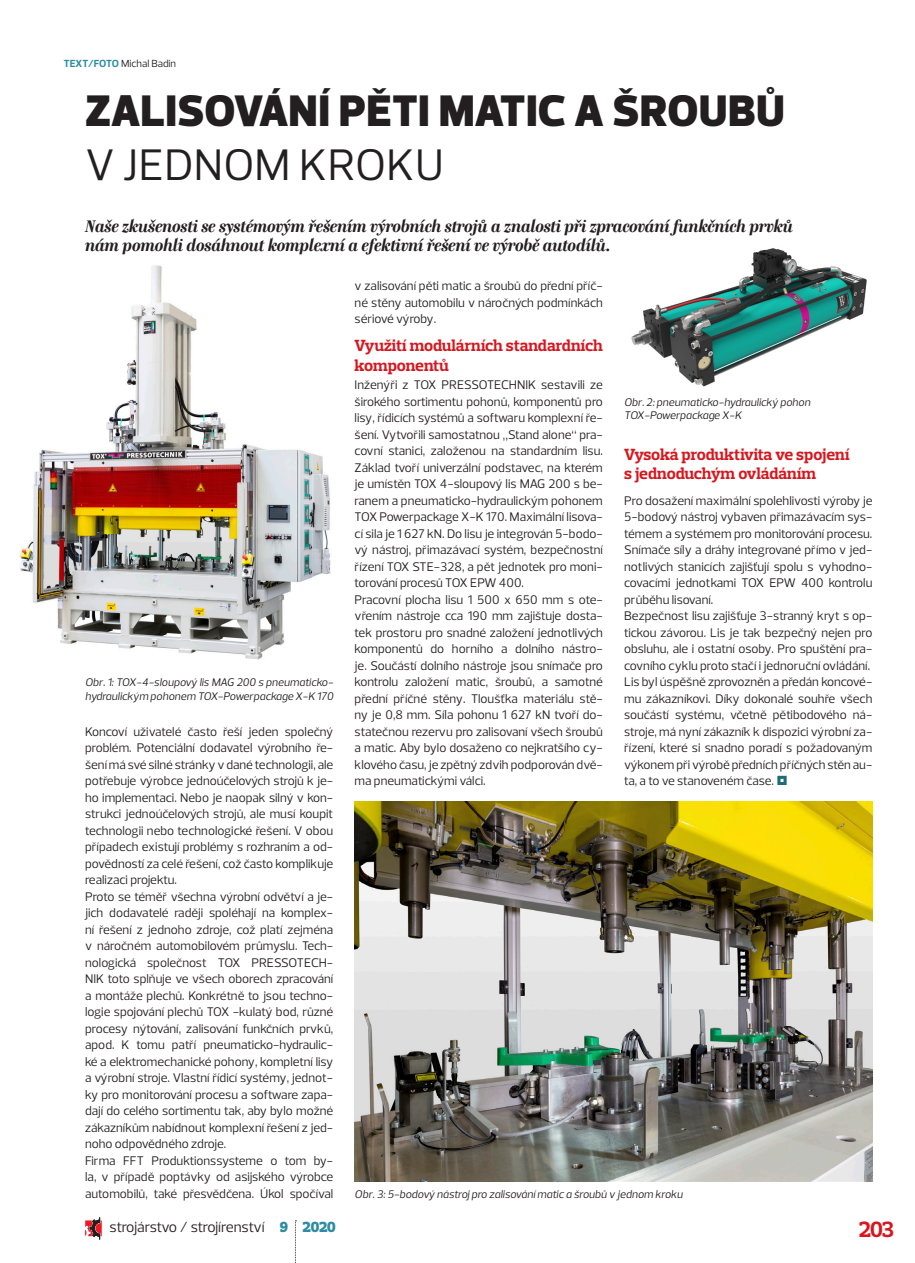
<style>
.page{position:relative;width:915px;height:1263px;background:#fff}
.page>*{position:absolute;margin:0;border:0;box-sizing:border-box;transform-origin:0 0}
.NADPIS{font:900 45px/54px "Prelo";color:#231f20}
.t1{font:700 22.5px "Prelo Slab";color:#d7171f}
.PEREX{font:italic 700 16.5px/19.8px "Genre";color:#231f20}
.PODNADPIS{font:700 16.5px/19.8px "Prelo Slab";color:#d7171f}
.t2{font:15px "Prelo";letter-spacing:-.025em;color:#231f20}
.TEXT{font:12.75px/16.5px "Prelo";color:#231f20;text-align:justify}
.POPISKA_vlavo_kopie{font:italic 11.25px/13.5px "Prelo";color:#231f20}
.AUTOR{font:10.5px "Prelo";color:#231f20}
.s1{font-weight:700;color:#2e8da2}
.s2{font-weight:400}
.s3{font-family:"Prelo Slab";font-weight:900;color:#2e8da2}
</style>
<div class="page">
<img style="left:20px;top:265px;width:311px;height:395px">
<img style="left:631px;top:248px;width:236px;height:139px">
<img style="left:354px;top:802px;width:518px;height:379px">
<svg style="left:295px;top:1220px;width:1px;height:43px"></svg>
<svg style="left:85px;top:1217px;width:17px;height:22px"></svg>
<p class="AUTOR" style="left:64px;top:57px;width:114px"><span class="s1">TEXT/FOTO</span> Michal Badin</p>
<p class="NADPIS" style="left:85px;top:84px;width:701px">ZALISOVÁNÍ PĚTI MATIC A ŠROUBŮ<br><span class="s2">V JEDNOM KROKU</span></p>
<p class="PEREX" style="left:85px;top:218px;width:709px">Naše zkušenosti se systémovým řešením výrobních strojů a znalosti při zpracování funkčních prvků nám pomohli dosáhnout komplexní a efektivní řešení ve výrobě autodílů.</p>
<p class="POPISKA_vlavo_kopie" style="left:85px;top:676px;width:250px">Obr. 1: TOX-4-sloupový lis MAG 200 s pneumaticko&shy;hydraulickým pohonem TOX-Powerpackage X-K 170</p>
<p class="TEXT" style="left:85px;top:723px;width:250px">Koncoví uživatelé často řeší jeden společný problém. Potenciální dodavatel výrobního ře&shy;šení má své silné stránky v dané technologii, ale potřebuje výrobce jednoúčelových strojů k je&shy;ho implementaci. Nebo je naopak silný v kon&shy;strukci jednoúčelových strojů, ale musí koupit technologii nebo technologické řešení. V obou případech existují problémy s rozhraním a od&shy;povědností za celé řešení, což často komplikuje realizaci projektu.</p>
<p class="TEXT" style="left:85px;top:888px;width:250px">Proto se téměř všechna výrobní odvětví a je&shy;jich dodavatelé raději spoléhají na komplex&shy;ní řešení z jednoho zdroje, což platí zejména v náročném automobilovém průmyslu. Tech&shy;nologická společnost TOX PRESSOTECH-NIK toto splňuje ve všech oborech zpracování a montáže plechů. Konkrétně to jsou techno&shy;logie spojování plechů TOX -kulatý bod, různé procesy nýtování, zalisování funkčních prvků, apod. K tomu patří pneumaticko-hydraulic&shy;ké a elektromechanické pohony, kompletní lisy a výrobní stroje. Vlastní řídicí systémy, jednot&shy;ky pro monitorování procesu a software zapa&shy;dají do celého sortimentu tak, aby bylo možné zákazníkům nabídnout komplexní řešení z jed&shy;noho odpovědného zdroje.</p>
<p class="TEXT" style="left:85px;top:1152px;width:250px">Firma FFT Produktionssysteme o tom by&shy;la, v případě poptávky od asijského výrobce automobilů, také přesvědčena. Úkol spočíval</p>
<p class="TEXT" style="left:354px;top:278px;width:250px">v zalisování pěti matic a šroubů do přední příč&shy;né stěny automobilu v náročných podmínkách sériové výroby.</p>
<p class="PODNADPIS" style="left:354px;top:336px;width:250px">Využití modulárních standardních komponentů</p>
<p class="TEXT" style="left:354px;top:377px;width:250px">Inženýři z TOX PRESSOTECHNIK sestavili ze širokého sortimentu pohonů, komponentů pro lisy, řídicích systémů a softwaru komplexní ře&shy;šení. Vytvořili samostatnou „Stand alone“ pra&shy;covní stanici, založenou na standardním lisu.<br>Základ tvoří univerzální podstavec, na kterém je umístěn TOX 4-sloupový lis MAG 200 s be&shy;ranem a pneumaticko-hydraulickým pohonem TOX Powerpackage X-K 170. Maximální lisova&shy;cí sila je 1 627 kN. Do lisu je integrován 5-bodo&shy;vý nástroj, přimazávací systém, bezpečnostní řízení TOX STE-328, a pět jednotek pro moni&shy;torování procesů TOX EPW 400.</p>
<p class="TEXT" style="left:354px;top:591px;width:250px">Pracovní plocha lisu 1 500 x 650 mm s ote&shy;vřením nástroje cca 190 mm zajištuje dosta&shy;tek prostoru pro snadné založení jednotlivých komponentů do horního a dolního nástro&shy;je. Součástí dolního nástroje jsou snímače pro kontrolu založení matic, šroubů, a samotné přední příčné stěny. Tloušťka materiálu stě&shy;ny je 0,8 mm. Síla pohonu 1 627 kN tvoří do&shy;statečnou rezervu pro zalisovaní všech šroubů a matic. Aby bylo dosaženo co nejkratšího cy&shy;klového času, je zpětný zdvih podporován dvě&shy;ma pneumatickými válci.</p>
<p class="POPISKA_vlavo_kopie" style="left:624px;top:395px;width:188px">Obr. 2: pneumaticko-hydraulický pohon<br>TOX-Powerpackage X-K</p>
<p class="PODNADPIS" style="left:624px;top:444px;width:227px">Vysoká produktivita ve spojení s jednoduchým ovládáním</p>
<p class="TEXT" style="left:624px;top:492px;width:250px">Pro dosažení maximální spolehlivosti výroby je 5-bodový nástroj vybaven přimazávacím sys&shy;témem a systémem pro monitorování procesu.<br>Snímače síly a dráhy integrované přímo v jed&shy;notlivých stanicích zajišťují spolu s vyhodno&shy;covacími jednotkami TOX EPW 400 kontrolu průběhu lisovaní.</p>
<p class="TEXT" style="left:624px;top:608px;width:250px">Bezpečnost lisu zajišťuje 3-stranný kryt s op&shy;tickou závorou. Lis je tak bezpečný nejen pro obsluhu, ale i ostatní osoby. Pro spuštění pra&shy;covního cyklu proto stačí i jednoruční ovládání.</p>
<p class="TEXT" style="left:624px;top:674px;width:250px">Lis byl úspěšně zprovozněn a předán koncové&shy;mu zákazníkovi. Díky dokonalé souhře všech součástí systému, včetně pětibodového ná&shy;stroje, má nyní zákazník k dispozici výrobní za&shy;řízení, které si snadno poradí s požadovaným výkonem při výrobě předních příčných stěn au&shy;ta, a to ve stanoveném čase.</p>
<p class="POPISKA_vlavo_kopie" style="left:354px;top:1187px;width:329px">Obr. 3: 5-bodový nástroj pro zalisování matic a šroubů v jednom kroku</p>
<p class="t2" style="left:109px;top:1217px;width:227px">strojárstvo / strojírenství <span class="s3">9 2020</span></p>
<p class="t1" style="left:858px;top:1216px;width:36px">203</p>
</div>
